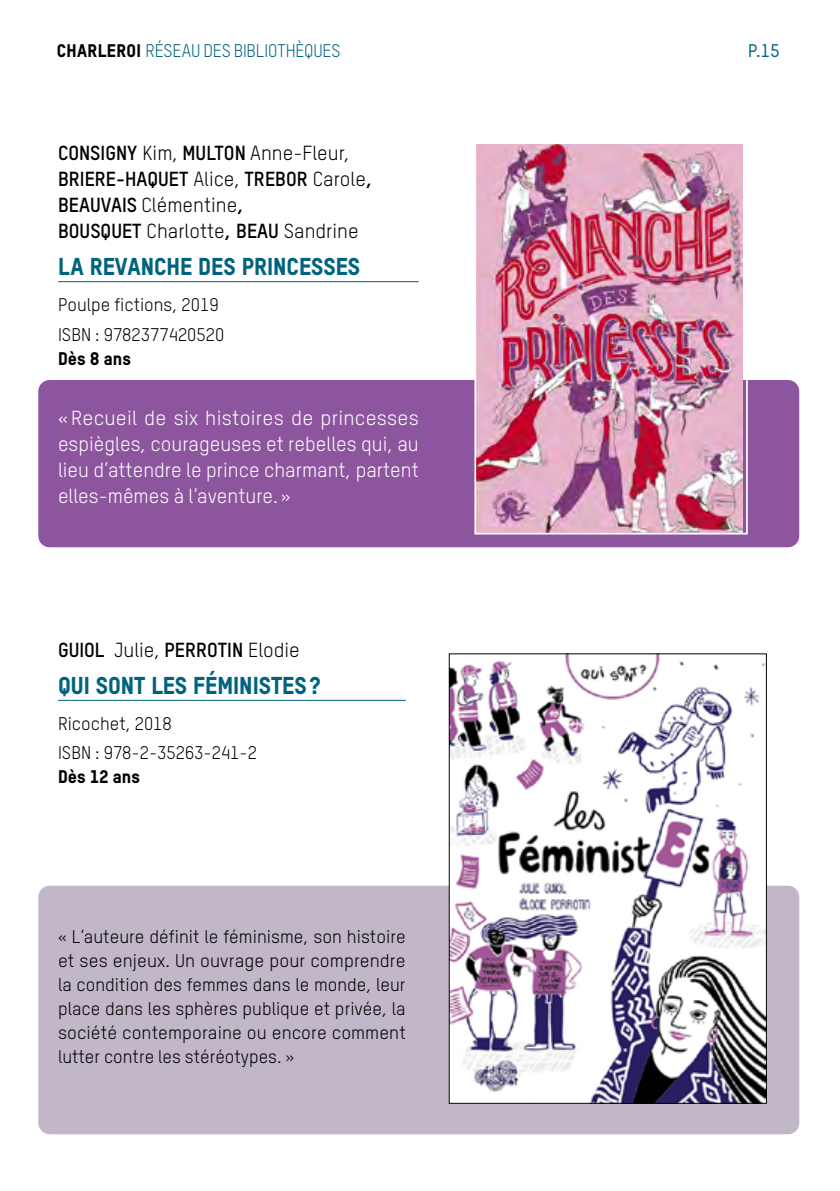
<style>
.page{position:relative;width:840px;height:1191px;background:#fff}
.page>*{position:absolute;margin:0;border:0;box-sizing:border-box;transform-origin:0 0}
.t1{font:800 24px "TSTAR";color:#00637e}
.t2{font:700 20px/26px "TSTAR";color:#000}
.t3{font:20px/26px "TSTAR";color:#fff;text-align:justify}
.t4{font:18px/24px "TSTAR";color:#000}
.t5{font:18px "TSTAR";letter-spacing:-.005em;color:#00637e}
.t6{font:800 18px "TSTAR";color:#000}
.t7{font:500 18px "TSTAR";color:#00637e}
.s1{font-weight:800;color:#000}
.s2{font-weight:400}
</style>
<div class="page">
<div style="left:38px;top:885px;width:760px;height:249px;background:#c1b7c8;border-radius:11px"></div>
<div style="left:38px;top:380px;width:760px;height:167px;background:#8d559e;border-radius:11px"></div>
<hr style="left:58px;top:281px;width:360px;height:1px;background:#00637e">
<img style="left:477px;top:145px;width:264px;height:386px">
<div style="left:474px;top:142px;width:273px;height:392px;border:2px solid #fff"></div>
<img style="left:450px;top:655px;width:314px;height:446px">
<hr style="left:58px;top:700px;width:347px;height:1px;background:#00637e">
<p class="t5" style="left:57px;top:40px;width:285px"><span class="s1">CHARLEROI</span> RÉSEAU DES BIBLIOTHÈQUES</p>
<p class="t7" style="left:747px;top:40px;width:33px">P.15</p>
<p class="t2" style="left:58px;top:140px;width:315px">CONSIGNY <span class="s2">Kim,</span> MULTON <span class="s2">Anne-Fleur,<br></span>BRIERE-HAQUET <span class="s2">Alice,</span> TREBOR <span class="s2">Carole</span>,<br>BEAUVAIS <span class="s2">Clémentine</span>,<br>BOUSQUET <span class="s2">Charlotte</span>, BEAU <span class="s2">Sandrine</span></p>
<h1 class="t1" style="left:58px;top:252px;width:303px">LA REVANCHE DES PRINCESSES</h1>
<p class="t4" style="left:58px;top:289px;width:168px;line-height:29.6px">Poulpe fictions, 2019<br>ISBN : 9782377420520</p>
<p class="t6" style="left:58px;top:347px;width:74px">Dès 8 ans</p>
<p class="t3" style="left:58px;top:404px;width:362px">« Recueil de six histoires de princesses espiègles, courageuses et rebelles qui, au lieu d’attendre le prince charmant, partent elles-mêmes à l’aventure. »</p>
<p class="t2" style="left:58px;top:636px;width:243px">GUIOL <span class="s2">Julie,</span> PERROTIN <span class="s2">Elodie</span></p>
<h1 class="t1" style="left:58px;top:671px;width:263px">QUI SONT LES FÉMINISTES?</h1>
<p class="t4" style="left:58px;top:708px;width:200px;line-height:29.6px">Ricochet, 2018<br>ISBN : 978-2-35263-241-2</p>
<p class="t6" style="left:58px;top:765px;width:83px">Dès 12 ans</p>
<p class="t4" style="left:58px;top:924px;width:349px;text-align:justify">« L’auteure définit le féminisme, son histoire et ses enjeux. Un ouvrage pour comprendre la condition des femmes dans le monde, leur place dans les sphères publique et privée, la société contemporaine ou encore comment lutter contre les stéréotypes. »</p>
</div>
